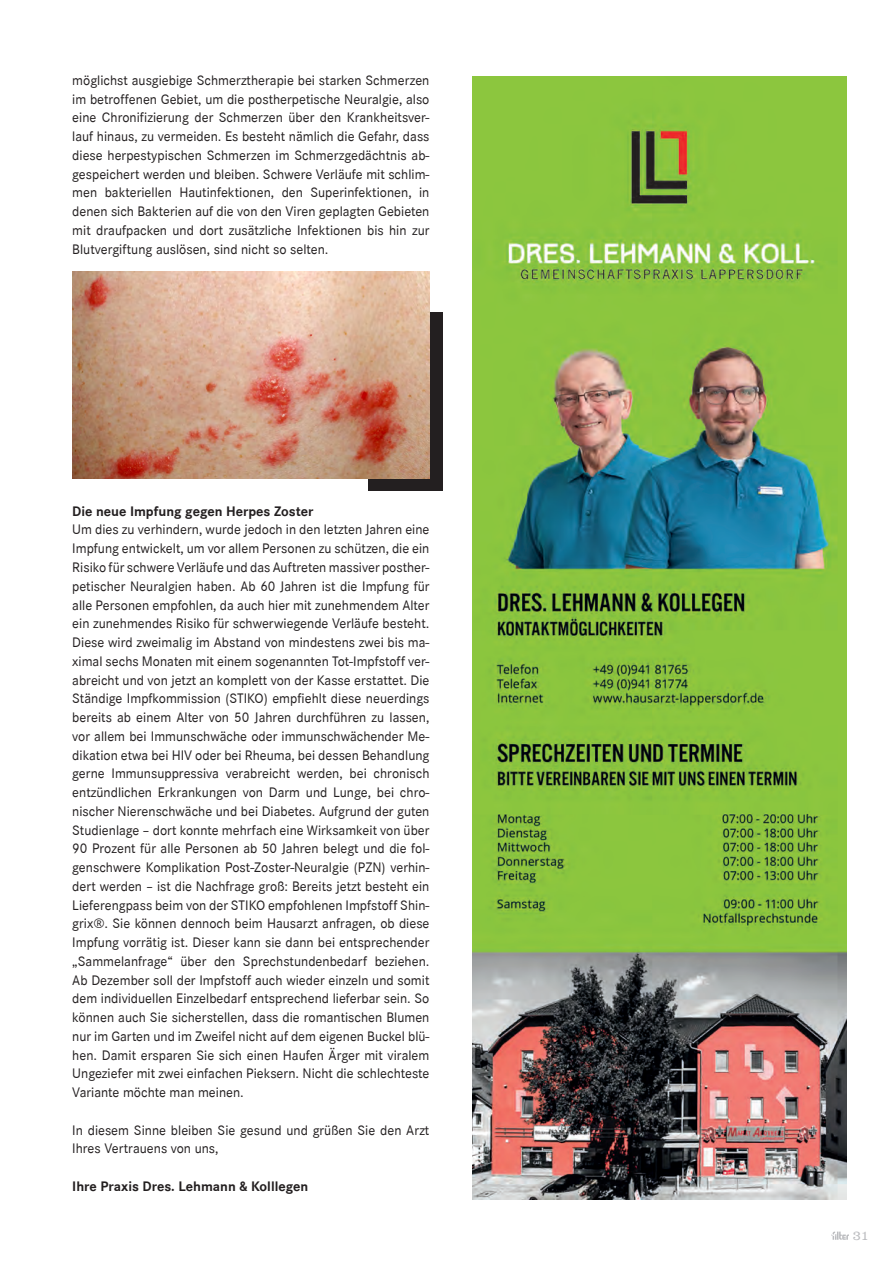
<style>
.page{position:relative;width:893px;height:1263px;background:#fff}
.page>*{position:absolute;margin:0;border:0;box-sizing:border-box;transform-origin:0 0}
.t1{font:14.25px/18.8px "Corporate S";color:#231f20;text-align:justify}
.t2{font:700 14.25px "Corporate S";color:#231f20}
.t3{font:12px "Clarendon";color:#bcbdc0}
</style>
<div class="page">
<svg style="left:831px;top:1231px;width:18px;height:9px"></svg>
<div style="left:368px;top:312px;width:75px;height:179px;background:#231f20"></div>
<img style="left:472px;top:77px;width:374px;height:1122px">
<img style="left:72px;top:272px;width:357px;height:206px">
<p class="t1" style="left:72px;top:71px;width:359px">möglichst ausgiebige Schmerztherapie bei starken Schmerzen im betroffenen Gebiet, um die postherpetische Neuralgie, also eine Chronifizierung der Schmerzen über den Krankheitsver&shy;lauf hinaus, zu vermeiden. Es besteht nämlich die Gefahr, dass diese herpestypischen Schmerzen im Schmerzgedächtnis ab&shy;gespeichert werden und bleiben. Schwere Verläufe mit schlim&shy;men bakteriellen Hautinfektionen, den Superinfektionen, in denen sich Bakterien auf die von den Viren geplagten Gebieten mit draufpacken und dort zusätzliche Infektionen bis hin zur Blutvergiftung auslösen, sind nicht so selten.</p>
<p class="t2" style="left:72px;top:503px;width:243px">Die neue Impfung gegen Herpes Zoster</p>
<p class="t1" style="left:72px;top:520px;width:359px">Um dies zu verhindern, wurde jedoch in den letzten Jahren eine Impfung entwickelt, um vor allem Personen zu schützen, die ein Risiko für schwere Verläufe und das Auftreten massiver posther&shy;petischer Neuralgien haben. Ab 60 Jahren ist die Impfung für alle Personen empfohlen, da auch hier mit zunehmendem Alter ein zunehmendes Risiko für schwerwiegende Verläufe besteht.<br>Diese wird zweimalig im Abstand von mindestens zwei bis ma&shy;ximal sechs Monaten mit einem sogenannten Tot-Impfstoff ver&shy;abreicht und von jetzt an komplett von der Kasse erstattet. Die Ständige Impfkommission (STIKO) empfiehlt diese neuerdings bereits ab einem Alter von 50 Jahren durchführen zu lassen, vor allem bei Immunschwäche oder immunschwächender Me&shy;dikation etwa bei HIV oder bei Rheuma, bei dessen Behandlung gerne Immunsuppressiva verabreicht werden, bei chronisch entzündlichen Erkrankungen von Darm und Lunge, bei chro&shy;nischer Nierenschwäche und bei Diabetes. Aufgrund der guten Studienlage – dort konnte mehrfach eine Wirksamkeit von über 90 Prozent für alle Personen ab 50 Jahren belegt und die fol&shy;genschwere Komplikation Post-Zoster-Neuralgie (PZN) verhin&shy;dert werden – ist die Nachfrage groß: Bereits jetzt besteht ein Lieferengpass beim von der STIKO empfohlenen Impfstoff Shin&shy;grix®. Sie können dennoch beim Hausarzt anfragen, ob diese Impfung vorrätig ist. Dieser kann sie dann bei entsprechender „Sammelanfrage“ über den Sprechstundenbedarf beziehen.<br>Ab Dezember soll der Impfstoff auch wieder einzeln und somit dem individuellen Einzelbedarf entsprechend lieferbar sein. So können auch Sie sicherstellen, dass die romantischen Blumen nur im Garten und im Zweifel nicht auf dem eigenen Buckel blü&shy;hen. Damit ersparen Sie sich einen Haufen Ärger mit viralem Ungeziefer mit zwei einfachen Pieksern. Nicht die schlechteste Variante möchte man meinen.</p>
<p class="t1" style="left:72px;top:1121px;width:359px">In diesem Sinne bleiben Sie gesund und grüßen Sie den Arzt<br>Ihres Vertrauens von uns,</p>
<p class="t2" style="left:72px;top:1178px;width:238px">Ihre Praxis Dres. Lehmann &amp; Kolllegen</p>
<p class="t3" style="left:853px;top:1228px;width:18px">31</p>
</div>
